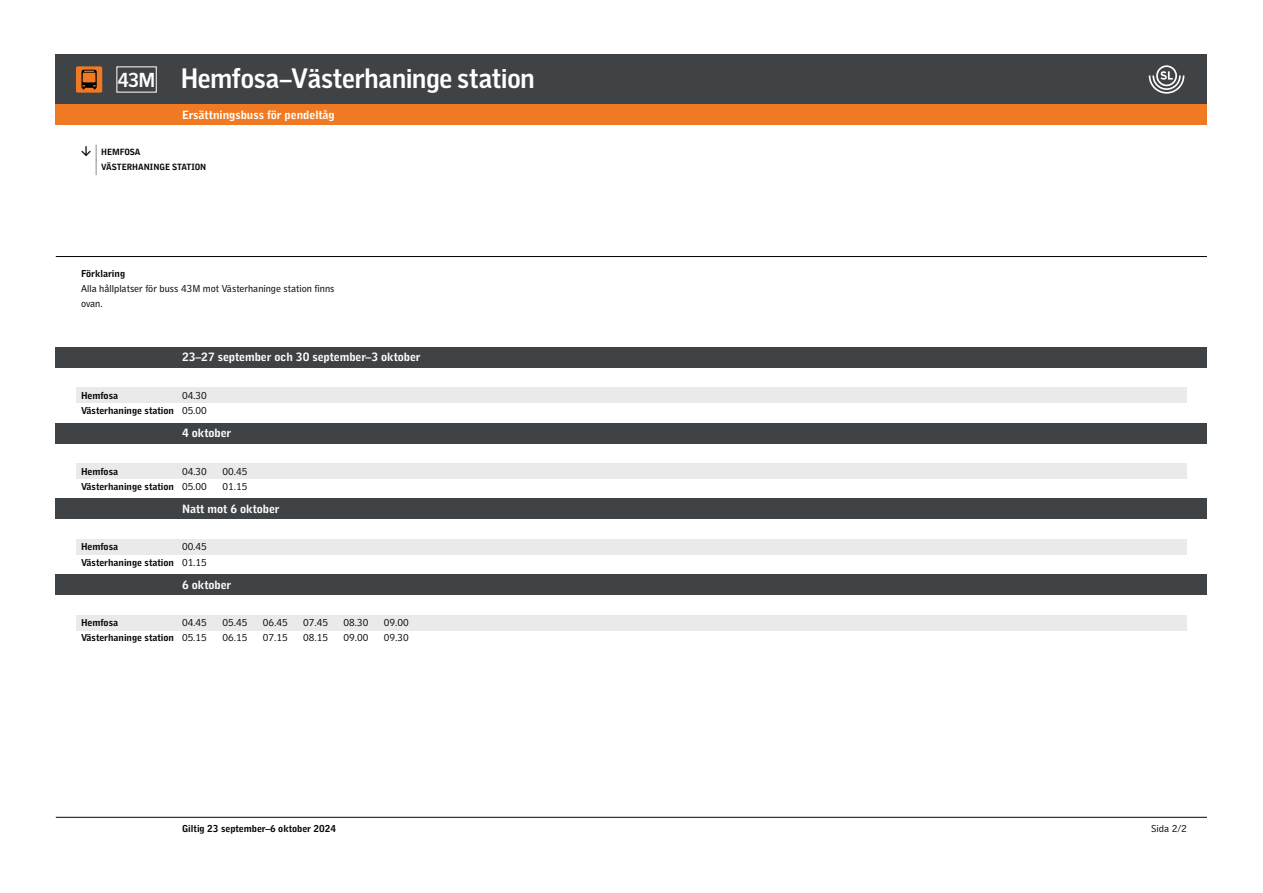
<style>
.page{position:relative;width:1263px;height:893px;background:#fff}
.page>*{position:absolute;margin:0;border:0;box-sizing:border-box;transform-origin:0 0}
.t1{font:700 26.7px "SL Gothic Display";letter-spacing:-.005em;color:#fff}
.t2{font:700 12.15px "SL Gothic Timetable 2";color:#fff}
.t3{font:10.05px/15.1px "SL Gothic Timetable 2";color:#040503}
.t4{font:700 10.05px/15.1px "SL Gothic Timetable 2";color:#040503}
.t5{font:700 9.15px/15.1px "SL Gothic Timetable 2";color:#040503}
.s1{font-size:19.2px}
</style>
<div class="page">
<hr style="left:56px;top:817px;width:1151px;height:1px;background:#040503">
<div style="left:56px;top:54px;width:1151px;height:51px;background:#3f4346"></div>
<div style="left:56px;top:105px;width:1151px;height:20px;background:#ef7a23"></div>
<svg style="left:1149px;top:65px;width:35px;height:29px"></svg>
<div style="left:76px;top:66px;width:26px;height:27px;background:#ef7a23;border-radius:2px"></div>
<svg style="left:81px;top:70px;width:16px;height:19px"></svg>
<div style="left:56px;top:347px;width:1151px;height:20px;background:#3f4346"></div>
<div style="left:56px;top:423px;width:1151px;height:20px;background:#3f4346"></div>
<div style="left:56px;top:499px;width:1151px;height:20px;background:#3f4346"></div>
<div style="left:56px;top:574px;width:1151px;height:20px;background:#3f4346"></div>
<hr style="left:56px;top:256px;width:1151px;height:1px;background:#040503">
<div style="left:76px;top:387px;width:1111px;height:16px;background:#e9eae9"></div>
<div style="left:76px;top:463px;width:1111px;height:15px;background:#e9eae9"></div>
<div style="left:76px;top:539px;width:1111px;height:15px;background:#e9eae9"></div>
<div style="left:76px;top:615px;width:1111px;height:15px;background:#e9eae9"></div>
<h1 class="t1" style="left:118px;top:63px;width:418px"><span class="s1">43M</span> Hemfosa–Västerhaninge station</h1>
<p class="t2" style="left:182px;top:111px;width:154px">Ersättningsbuss för pendeltåg</p>
<p class="t5" style="left:101px;top:145px;width:107px">HEMFOSA<br>VÄSTERHANINGE STATION</p>
<p class="t4" style="left:81px;top:266px;width:46px">Förklaring</p>
<p class="t3" style="left:81px;top:282px;width:255px">Alla hållplatser för buss 43M mot Västerhaninge station finns ovan.</p>
<p class="t2" style="left:182px;top:353px;width:240px">23–27 september och 30 september–3 oktober</p>
<p class="t4" style="left:81px;top:389px;width:95px">Hemfosa<br>Västerhaninge station</p>
<p class="t3" style="left:182px;top:389px;width:26px">04.30<br>05.00</p>
<p class="t2" style="left:182px;top:429px;width:51px">4 oktober</p>
<p class="t4" style="left:81px;top:464px;width:95px">Hemfosa<br>Västerhaninge station</p>
<p class="t3" style="left:182px;top:464px;width:26px">04.30<br>05.00</p>
<p class="t3" style="left:222px;top:464px;width:26px">00.45<br>01.15</p>
<p class="t2" style="left:182px;top:505px;width:99px">Natt mot 6 oktober</p>
<p class="t4" style="left:81px;top:540px;width:95px">Hemfosa<br>Västerhaninge station</p>
<p class="t3" style="left:182px;top:540px;width:26px">00.45<br>01.15</p>
<p class="t2" style="left:182px;top:580px;width:51px">6 oktober</p>
<p class="t4" style="left:81px;top:616px;width:95px">Hemfosa<br>Västerhaninge station</p>
<p class="t3" style="left:263px;top:616px;width:26px">06.45<br>07.15</p>
<p class="t3" style="left:303px;top:616px;width:26px">07.45<br>08.15</p>
<p class="t3" style="left:344px;top:616px;width:26px">08.30<br>09.00</p>
<p class="t3" style="left:384px;top:616px;width:26px">09.00<br>09.30</p>
<p class="t3" style="left:182px;top:616px;width:26px">04.45<br>05.15</p>
<p class="t3" style="left:222px;top:616px;width:26px">05.45<br>06.15</p>
<p class="t4" style="left:182px;top:822px;width:156px">Giltig 23 september–6 oktober 2024</p>
<p class="t3" style="left:1151px;top:822px;width:37px">Sida 2/2</p>
</div>
